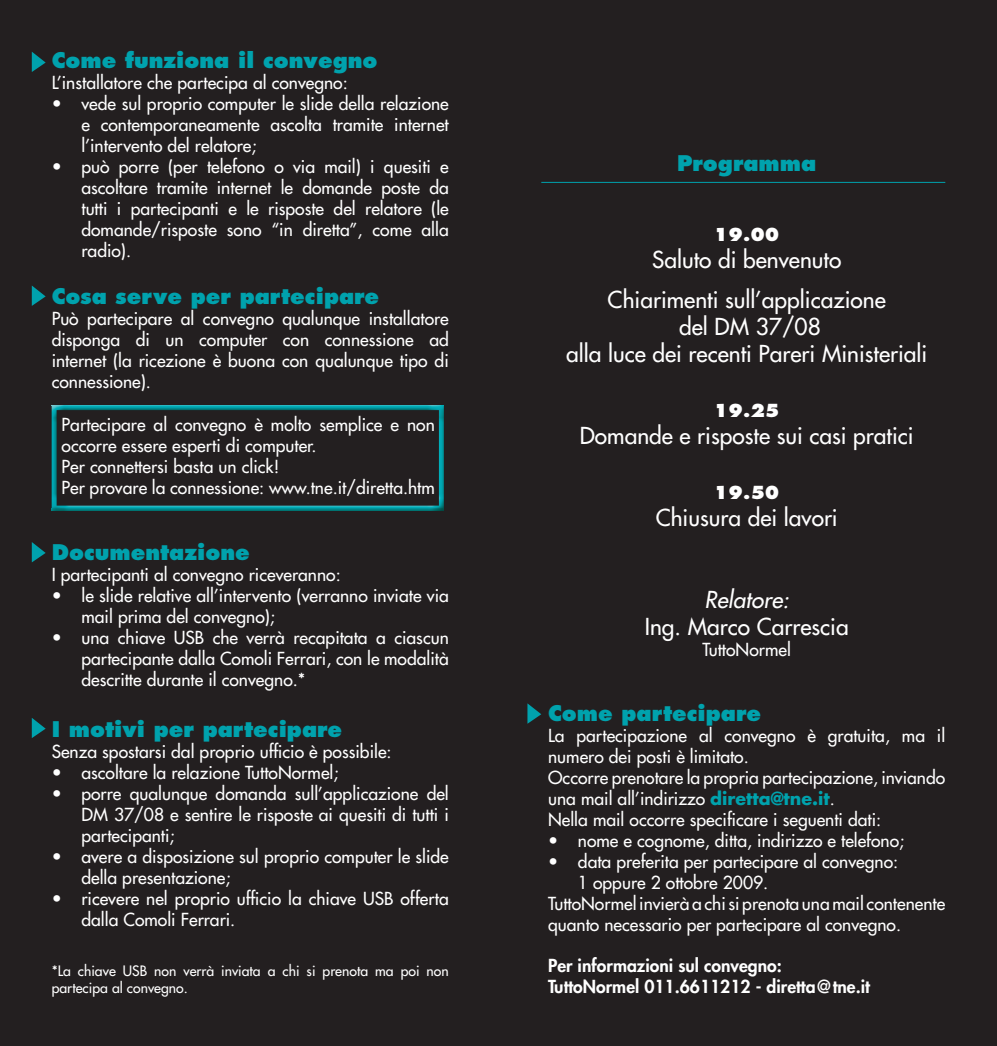
<style>
.page{position:relative;width:997px;height:1046px;background:#fff}
.page>*{position:absolute;margin:0;border:0;box-sizing:border-box;transform-origin:0 0}
.t1{font:22.75px/39.9px "Futura";color:#fff;text-align:center}
.t2{font:italic 22.75px "Futura";color:#fff}
.t3{font:800 21px "Futura";color:#00a2ad}
.t4{font:17.5px/21px "Futura";color:#fff;text-align:justify}
.t5{font:800 17.5px/21px "Futura";color:#fff}
.t6{font:800 17.5px "Futura";color:#fff}
.t7{font:14px/16.8px "Futura";color:#fff}
.s1{font-weight:700;color:#00a2ad}
</style>
<div class="page">
<div style="left:0;top:0;width:996px;height:1046px;background:#231f20"></div>
<img style="left:52px;top:405px;width:392px;height:105px">
<svg style="left:32px;top:52px;width:14px;height:20px"></svg>
<svg style="left:32px;top:285px;width:14px;height:21px"></svg>
<svg style="left:32px;top:542px;width:14px;height:20px"></svg>
<svg style="left:32px;top:718px;width:14px;height:20px"></svg>
<svg style="left:527px;top:703px;width:14px;height:21px"></svg>
<hr style="left:541px;top:182px;width:404px;height:1px;background:#00a2ad">
<p class="t3" style="left:52px;top:51px;width:327px">Come funziona il convegno</p>
<p class="t4" style="left:52px;top:74px;width:297px">L’installatore che partecipa al convegno:</p>
<p class="t4" style="left:81px;top:95px;width:369px;text-indent:-30px">• vede sul proprio computer le slide della relazione e contemporaneamente ascolta tramite internet l’intervento del relatore;</p>
<p class="t4" style="left:81px;top:158px;width:369px;text-indent:-30px">• può porre (per telefono o via mail) i quesiti e ascoltare tramite internet le domande poste da tutti i partecipanti e le risposte del relatore (le domande/risposte sono “in diretta”, come alla radio).</p>
<p class="t3" style="left:52px;top:286px;width:329px">Cosa serve per partecipare</p>
<p class="t4" style="left:52px;top:309px;width:398px">Può partecipare al convegno qualunque installatore disponga di un computer con connessione ad internet (la ricezione è buona con qualunque tipo di connessione).</p>
<p class="t4" style="left:62px;top:416px;width:375px;text-align:left">Partecipare al convegno è molto semplice e non occorre essere esperti di computer.<br>Per connettersi basta un click!<br>Per provare la connessione: www.tne.it/diretta.htm</p>
<p class="t3" style="left:52px;top:543px;width:200px">Documentazione</p>
<p class="t4" style="left:52px;top:565px;width:290px">I partecipanti al convegno riceveranno:</p>
<p class="t4" style="left:81px;top:586px;width:369px;text-indent:-30px">• le slide relative all’intervento (verranno inviate via mail prima del convegno);</p>
<p class="t4" style="left:81px;top:628px;width:369px;text-indent:-30px">• una chiave USB che verrà recapitata a ciascun partecipante dalla Comoli Ferrari, con le modalità descritte durante il convegno.*</p>
<p class="t3" style="left:52px;top:720px;width:292px">I motivi per partecipare</p>
<p class="t4" style="left:52px;top:742px;width:341px">Senza spostarsi dal proprio ufficio è possibile:</p>
<p class="t4" style="left:52px;top:763px;width:288px">• ascoltare la relazione TuttoNormel;</p>
<p class="t4" style="left:81px;top:784px;width:369px;text-indent:-30px">• porre qualunque domanda sull’applicazione del DM 37/08 e sentire le risposte ai quesiti di tutti i partecipanti;</p>
<p class="t4" style="left:81px;top:847px;width:369px;text-indent:-30px">• avere a disposizione sul proprio computer le slide della presentazione;</p>
<p class="t4" style="left:81px;top:889px;width:369px;text-indent:-30px">• ricevere nel proprio ufficio la chiave USB offerta dalla Comoli Ferrari.</p>
<p class="t7" style="left:52px;top:963px;width:398px">*La chiave USB non verrà inviata a chi si prenota ma poi non partecipa al convegno.</p>
<p class="t3" style="left:677px;top:154px;width:140px">Programma</p>
<p class="t6" style="left:713px;top:226px;width:67px">19.00</p>
<h1 class="t1" style="left:607px;top:241px;width:279px">Saluto di benvenuto<br>Chiarimenti sull’applicazione</h1>
<h1 class="t1" style="left:566px;top:315px;width:363px;line-height:27.3px">del DM 37/08<br>alla luce dei recenti Pareri Ministeriali</h1>
<p class="t6" style="left:713px;top:403px;width:67px">19.25</p>
<h1 class="t1" style="left:579px;top:417px;width:335px">Domande e risposte sui casi pratici</h1>
<p class="t6" style="left:713px;top:485px;width:67px">19.50</p>
<h1 class="t1" style="left:655px;top:499px;width:183px">Chiusura dei lavori</h1>
<h1 class="t2" style="left:704px;top:588px;width:86px">Relatore:</h1>
<h1 class="t1" style="left:644px;top:609px;width:205px">Ing. Marco Carrescia</h1>
<p class="t4" style="left:702px;top:641px;width:90px">TuttoNormel</p>
<p class="t3" style="left:548px;top:704px;width:214px">Come partecipare</p>
<p class="t4" style="left:548px;top:726px;width:398px;text-align:left">La partecipazione al convegno è gratuita, ma il numero dei posti è limitato.<br>Occorre prenotare la propria partecipazione, inviando una mail all’indirizzo <span class="s1">diretta@tne.it</span>.<br>Nella mail occorre specificare i seguenti dati:</p>
<p class="t4" style="left:548px;top:831px;width:357px">• nome e cognome, ditta, indirizzo e telefono;</p>
<p class="t4" style="left:548px;top:852px;width:351px">• data preferita per partecipare al convegno:</p>
<p class="t4" style="left:577px;top:873px;width:192px">1 oppure 2 ottobre 2009.</p>
<p class="t4" style="left:548px;top:894px;width:398px">TuttoNormel invierà a chi si prenota una mail contenente</p>
<p class="t4" style="left:548px;top:915px;width:354px">quanto necessario per partecipare al convegno.</p>
<p class="t5" style="left:548px;top:956px;width:323px">Per informazioni sul convegno:<br>TuttoNormel 011.6611212 - diretta@tne.it</p>
</div>
